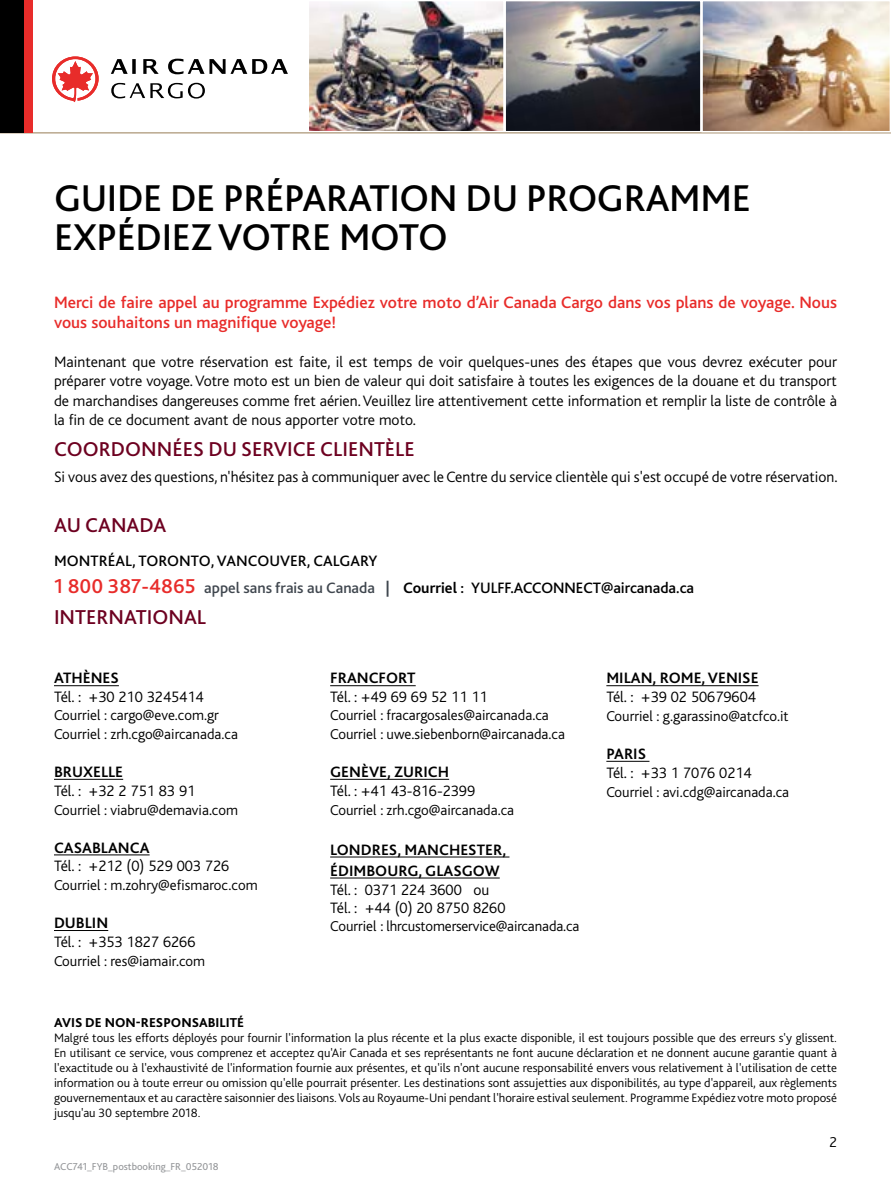
<style>
.page{position:relative;width:891px;height:1188px;background:#fff}
.page>*{position:absolute;margin:0;border:0;box-sizing:border-box;transform-origin:0 0}
.t1{font:500 39px/39px "Bliss 2";letter-spacing:-.01em;color:#000}
.t2{font:500 21px "Bliss 2";color:#6d0020}
.t3{font:500 17.25px/19.5px "Bliss";color:#e82c2a}
.t4{font:300 15.75px/19.5px "Bliss";color:#000;text-align:justify}
.t5{font:700 15.75px/21px "Bliss 2";color:#000}
.t6{font:500 15.75px "Bliss";color:#000}
.t7{font:500 15.75px "Bliss 2";color:#000}
.t8{font:300 15px/18.9px "Bliss";color:#000}
.t9{font:300 15px "Bliss 2";color:#000}
.t10{font:800 13.5px "Bliss 2";color:#000}
.t11{font:300 12.75px/15px "Bliss 2";color:#000;text-align:justify}
.t12{font:10.5px "Bliss 2";color:#939598}
.s1{font-family:"Bliss 2";font-size:21px;color:#e82c2a}
.s2{font-family:"Bliss 2";color:#40474f}
.s3{font-family:"Bliss 2";font-weight:700;color:#40474f}
.s4{font-family:"Bliss 2";font-weight:700}
</style>
<div class="page">
<img style="left:310px;top:2px;width:579px;height:128px">
<div style="left:308px;top:0;width:197px;height:132px;border:1px solid #fff"></div>
<div style="left:505px;top:0;width:196px;height:132px;border:1px solid #fff"></div>
<svg style="left:52px;top:56px;width:47px;height:46px"></svg>
<svg style="left:111px;top:59px;width:177px;height:40px"></svg>
<hr style="left:0;top:132px;width:891px;height:2px;background:#baa88e">
<div style="left:0;top:0;width:24px;height:132px;background:#000"></div>
<div style="left:24px;top:0;width:9px;height:132px;background:#e82c2a"></div>
<div style="left:701px;top:0;width:190px;height:132px;border:1px solid #fff"></div>
<hr style="left:54px;top:685px;width:65px;height:1px;background:#000">
<hr style="left:54px;top:779px;width:69px;height:1px;background:#000">
<hr style="left:54px;top:855px;width:96px;height:1px;background:#000">
<hr style="left:54px;top:930px;width:54px;height:1px;background:#000">
<hr style="left:330px;top:685px;width:86px;height:1px;background:#000">
<hr style="left:330px;top:779px;width:119px;height:1px;background:#000">
<hr style="left:330px;top:857px;width:179px;height:1px;background:#000">
<hr style="left:330px;top:878px;width:170px;height:1px;background:#000">
<hr style="left:606px;top:685px;width:153px;height:1px;background:#000">
<hr style="left:606px;top:761px;width:43px;height:1px;background:#000">
<h1 class="t1" style="left:54px;top:177px;width:698px">GUIDE DE PRÉPARATION DU PROGRAMME<br>EXPÉDIEZ VOTRE MOTO</h1>
<h3 class="t3" style="left:54px;top:293px;width:785px">Merci de faire appel au programme Expédiez votre moto d’Air Canada Cargo dans vos plans de voyage. Nous vous souhaitons un magnifique voyage!</h3>
<p class="t4" style="left:54px;top:352px;width:785px">Maintenant que votre réservation est faite, il est temps de voir quelques-unes des étapes que vous devrez exécuter pour préparer votre voyage. Votre moto est un bien de valeur qui doit satisfaire à toutes les exigences de la douane et du transport de marchandises dangereuses comme fret aérien. Veuillez lire attentivement cette information et remplir la liste de contrôle à la fin de ce document avant de nous apporter votre moto.</p>
<h2 class="t2" style="left:54px;top:436px;width:362px">COORDONNÉES DU SERVICE CLIENTÈLE</h2>
<p class="t4" style="left:54px;top:468px;width:785px">Si vous avez des questions, n'hésitez pas à communiquer avec le Centre du service clientèle qui s'est occupé de votre réservation.</p>
<h2 class="t2" style="left:54px;top:512px;width:114px">AU CANADA</h2>
<p class="t7" style="left:54px;top:551px;width:325px">MONTRÉAL, TORONTO, VANCOUVER, CALGARY</p>
<p class="t6" style="left:54px;top:580px;width:642px"><span class="s1">1 800 387-4865</span> <span class="s2">appel sans frais au Canada</span> <span class="s3">|</span> <span class="s4">Courriel :</span> YULFF.ACCONNECT@aircanada.ca</p>
<h2 class="t2" style="left:54px;top:604px;width:154px">INTERNATIONAL</h2>
<p class="t5" style="left:54px;top:667px;width:66px">ATHÈNES</p>
<p class="t4" style="left:54px;top:688px;width:151px">Tél. : +30 210 3245414</p>
<p class="t8" style="left:54px;top:706px;width:186px">Courriel : cargo@eve.com.gr<br>Courriel : zrh.cgo@aircanada.ca</p>
<p class="t5" style="left:54px;top:761px;width:71px">BRUXELLE</p>
<p class="t4" style="left:54px;top:781px;width:143px">Tél. : +32 2 751 83 91</p>
<p class="t8" style="left:54px;top:801px;width:186px">Courriel : viabru@demavia.com</p>
<p class="t5" style="left:54px;top:836px;width:97px">CASABLANCA</p>
<p class="t4" style="left:54px;top:857px;width:177px">Tél. : +212 (0) 529 003 726</p>
<p class="t8" style="left:54px;top:876px;width:205px">Courriel : m.zohry@efismaroc.com</p>
<p class="t5" style="left:54px;top:912px;width:56px">DUBLIN</p>
<p class="t4" style="left:54px;top:932px;width:143px">Tél. : +353 1827 6266</p>
<p class="t8" style="left:54px;top:952px;width:153px">Courriel : res@iamair.com</p>
<p class="t5" style="left:330px;top:667px;width:87px">FRANCFORT</p>
<p class="t4" style="left:330px;top:688px;width:159px">Tél. : +49 69 69 52 11 11</p>
<p class="t8" style="left:330px;top:706px;width:236px">Courriel : fracargosales@aircanada.ca<br>Courriel : uwe.siebenborn@aircanada.ca</p>
<p class="t5" style="left:330px;top:761px;width:120px">GENÈVE, ZURICH</p>
<p class="t4" style="left:330px;top:781px;width:147px">Tél. : +41 43-816-2399</p>
<p class="t8" style="left:330px;top:801px;width:186px">Courriel : zrh.cgo@aircanada.ca</p>
<p class="t5" style="left:330px;top:839px;width:177px">LONDRES, MANCHESTER,<br>ÉDIMBOURG, GLASGOW</p>
<p class="t4" style="left:330px;top:880px;width:177px;line-height:18.9px">Tél. : 0371 224 3600 ou<br>Tél. : +44 (0) 20 8750 8260</p>
<p class="t8" style="left:330px;top:917px;width:251px">Courriel : lhrcustomerservice@aircanada.ca</p>
<p class="t5" style="left:606px;top:667px;width:154px">MILAN, ROME, VENISE</p>
<p class="t4" style="left:606px;top:688px;width:151px">Tél. : +39 02 50679604</p>
<p class="t8" style="left:606px;top:707px;width:184px">Courriel : g.garassino@atcfco.it</p>
<p class="t5" style="left:606px;top:743px;width:41px">PARIS</p>
<p class="t4" style="left:606px;top:763px;width:147px">Tél. : +33 1 7076 0214</p>
<p class="t8" style="left:606px;top:783px;width:184px">Courriel : avi.cdg@aircanada.ca</p>
<p class="t10" style="left:54px;top:1014px;width:192px">AVIS DE NON-RESPONSABILITÉ</p>
<p class="t11" style="left:54px;top:1030px;width:785px">Malgré tous les efforts déployés pour fournir l'information la plus récente et la plus exacte disponible, il est toujours possible que des erreurs s'y glissent.<br>En utilisant ce service, vous comprenez et acceptez qu'Air Canada et ses représentants ne font aucune déclaration et ne donnent aucune garantie quant à l'exactitude ou à l'exhaustivité de l'information fournie aux présentes, et qu'ils n'ont aucune responsabilité envers vous relativement à l'utilisation de cette information ou à toute erreur ou omission qu'elle pourrait présenter. Les destinations sont assujetties aux disponibilités, au type d'appareil, aux règlements gouvernementaux et au caractère saisonnier des liaisons. Vols au Royaume-Uni pendant l'horaire estival seulement. Programme Expédiez votre moto proposé jusqu'au 30 septembre 2018.</p>
<p class="t12" style="left:54px;top:1160px;width:166px">ACC741_FYB_postbooking_FR_052018</p>
<p class="t9" style="left:829px;top:1133px;width:9px">2</p>
</div>
